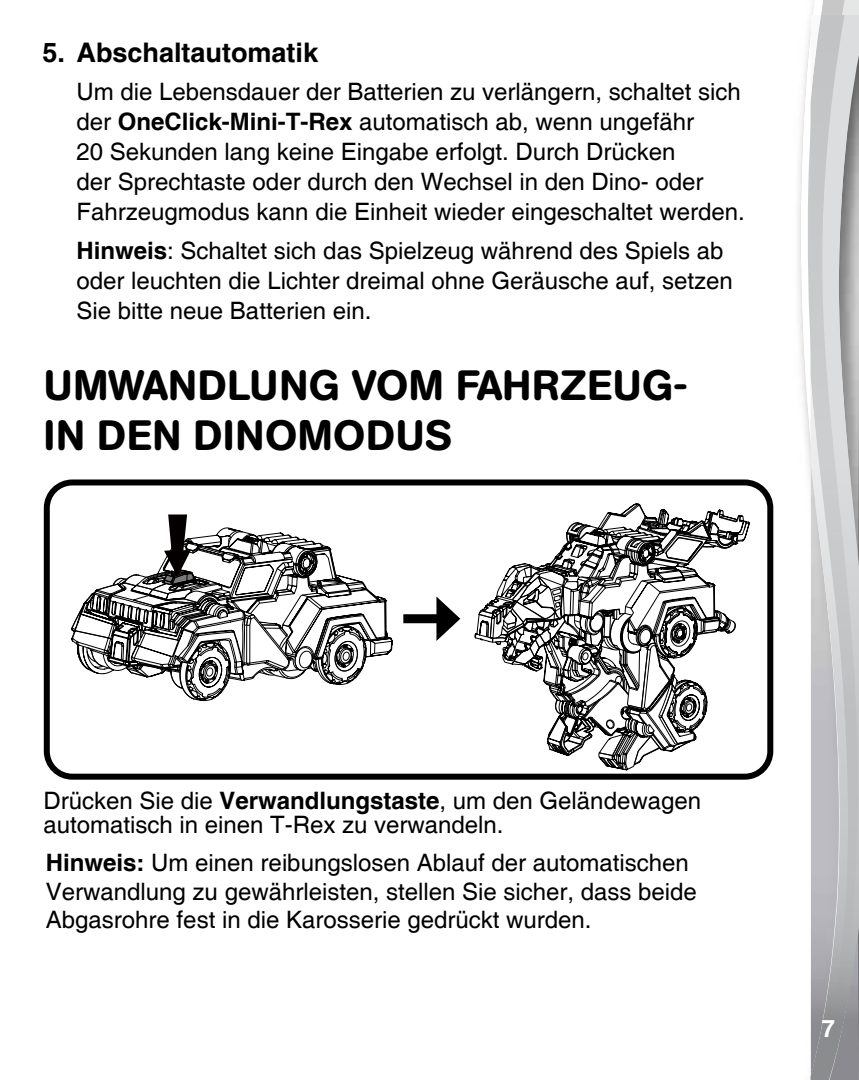
<style>
.page{position:relative;width:859px;height:1080px;background:#fff}
.page>*{position:absolute;margin:0;border:0;box-sizing:border-box;transform-origin:0 0}
.t1{font:500 42px/50.4px "AG Book Rounded";letter-spacing:.02em;color:#000}
.t2{font:700 27px "Helvetica";color:#000}
.t3{font:24px/30px "Helvetica";color:#000}
.t4{font:700 24px "Helvetica";color:#fff}
.s1{font-weight:700}
</style>
<div class="page">
<svg style="left:800px;top:26px;width:10px;height:453px"></svg>
<img style="left:858px;top:15px;width:1px;height:1065px">
<img style="left:848px;top:15px;width:10px;height:1065px">
<img style="left:810px;top:15px;width:38px;height:1065px">
<div style="left:403px;top:614px;width:42px;height:9px;background:#000"></div>
<svg style="left:436px;top:597px;width:24px;height:44px"></svg>
<svg style="left:475px;top:503px;width:275px;height:268px"></svg>
<svg style="left:492px;top:511px;width:223px;height:259px"></svg>
<div style="left:44px;top:479px;width:729px;height:301px;border:6px solid #000;border-radius:26px"></div>
<svg style="left:85px;top:773px;width:308px;height:7px;background:#242424"></svg>
<svg style="left:71px;top:514px;width:316px;height:187px"></svg>
<p class="t2" style="left:43px;top:36px;width:277px">5. Abschaltautomatik</p>
<p class="t3" style="left:77px;top:78px;width:670px">Um die Lebensdauer der Batterien zu verlängern, schaltet sich der <span class="s1">OneClick-Mini-T-Rex</span> automatisch ab, wenn ungefähr<br>20 Sekunden lang keine Eingabe erfolgt. Durch Drücken<br>der Sprechtaste oder durch den Wechsel in den Dino- oder Fahrzeugmodus kann die Einheit wieder eingeschaltet werden.</p>
<p class="t3" style="left:77px;top:236px;width:658px"><span class="s1">Hinweis</span>: Schaltet sich das Spielzeug während des Spiels ab oder leuchten die Lichter dreimal ohne Geräusche auf, setzen<br>Sie bitte neue Batterien ein.</p>
<h1 class="t1" style="left:44px;top:361px;width:646px">UMWANDLUNG VOM FAHRZEUG-<br>IN DEN DINOMODUS</h1>
<p class="t3" style="left:43px;top:790px;width:659px;line-height:24px">Drücken Sie die <span class="s1">Verwandlungstaste</span>, um den Geländewagen automatisch in einen T-Rex zu verwandeln.</p>
<p class="t3" style="left:46px;top:849px;width:652px;line-height:28.8px"><span class="s1">Hinweis:</span> Um einen reibungslosen Ablauf der automatischen<br>Verwandlung zu gewährleisten, stellen Sie sicher, dass beide<br>Abgasrohre fest in die Karosserie gedrückt wurden.</p>
<p class="t4" style="left:822px;top:1014px;width:15px">7</p>
</div>
